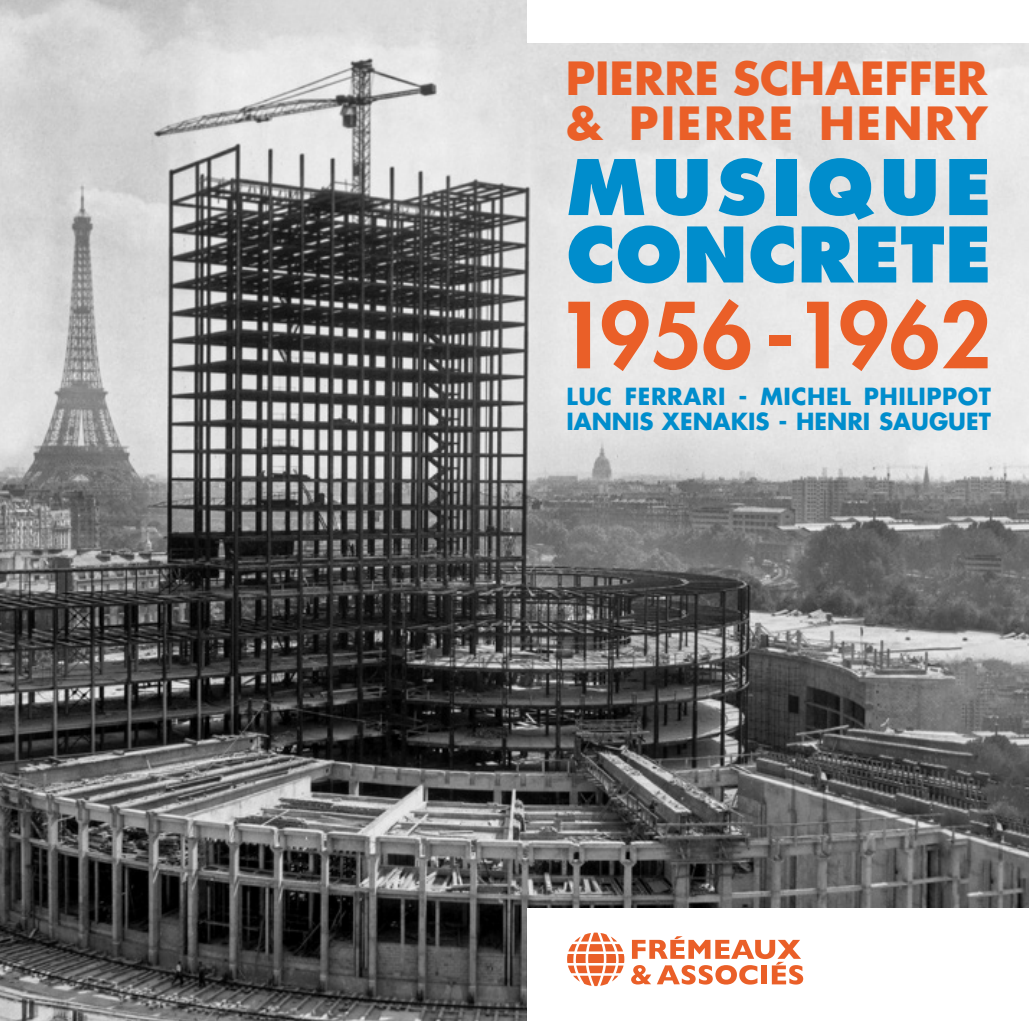
<style>
.page{position:relative;width:1029px;height:1021px;background:#fff}
.page>*{position:absolute;margin:0;border:0;box-sizing:border-box;transform-origin:0 0}
.t1{font:800 88.2px "Futura Std";color:#ea5f28}
.t2{font:800 74.4px/67.5px "Futura Std";letter-spacing:.005em;color:#008dcc}
.t3{font:700 44.4px/45px "Futura Std";color:#ea5f28}
.t4{font:700 22.8px/25.2px "Futura Std";letter-spacing:.015em;color:#008dcc}
</style>
<div class="page">
<img style="left:0;top:0;width:1029px;height:1020px">
<div style="left:527px;top:908px;width:502px;height:112px;background:#fff"></div>
<div style="left:527px;top:0;width:502px;height:42px;background:#fff"></div>
<svg style="left:567px;top:932px;width:57px;height:54px"></svg>
<svg style="left:631px;top:936px;width:172px;height:48px"></svg>
<h3 class="t3" style="left:566px;top:55px;width:423px">PIERRE SCHAEFFER &amp; PIERRE HENRY</h3>
<h2 class="t2" style="left:566px;top:153px;width:427px">MUSIQUE<br>CONCRETE</h2>
<h1 class="t1" style="left:556px;top:280px;width:437px">1956 -1962</h1>
<p class="t4" style="left:566px;top:383px;width:426px">LUC FERRARI - MICHEL PHILIPPOT<br>IANNIS XENAKIS - HENRI SAUGUET</p>
</div>
